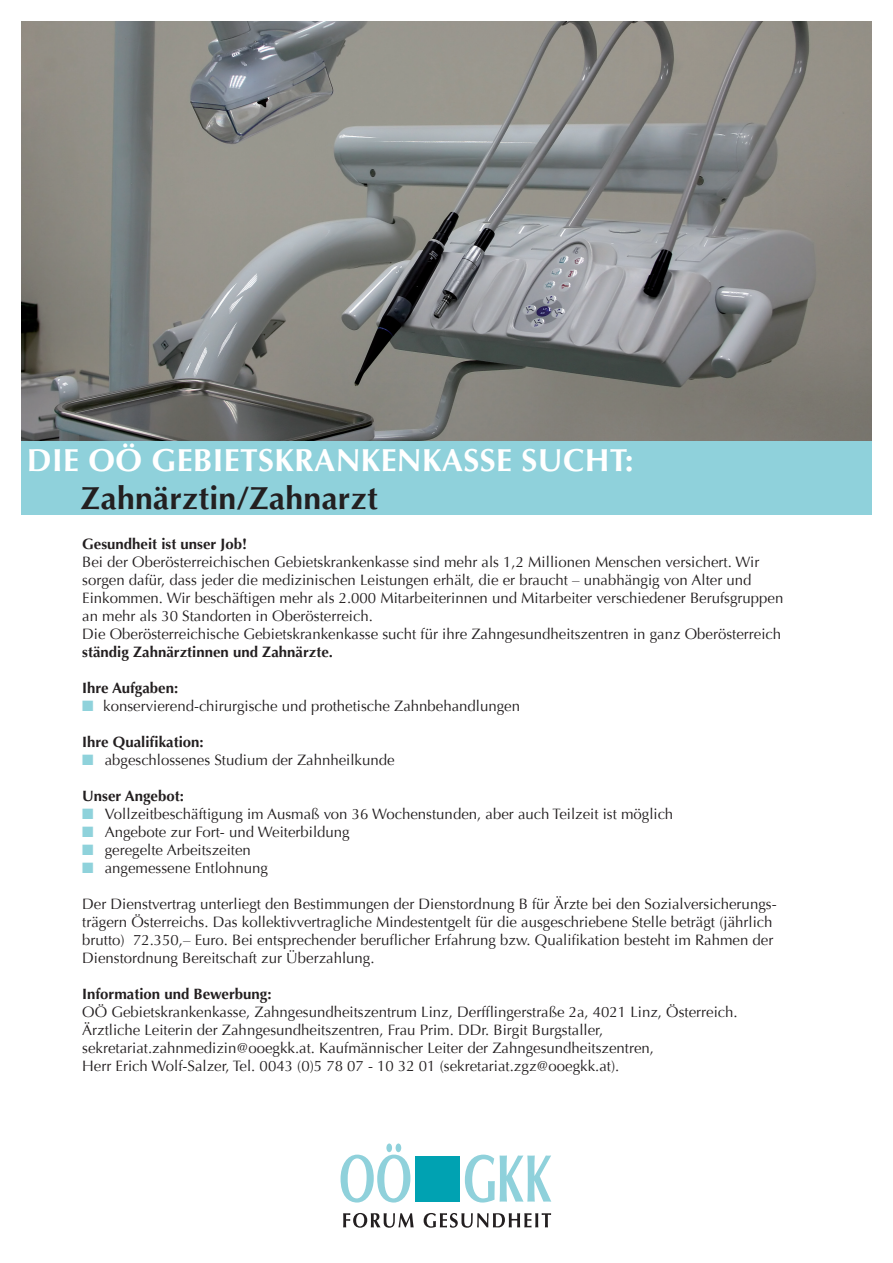
<style>
.page{position:relative;width:893px;height:1263px;background:#fff}
.page>*{position:absolute;margin:0;border:0;box-sizing:border-box;transform-origin:0 0}
.t1{font:700 31.95px "Optima LT Std";letter-spacing:.01em;color:#fff}
.t2{font:700 31.95px "Optima LT Std";letter-spacing:.01em;color:#231f20}
.t3{font:15px/18px "Optima";color:#231f20}
.t4{font:700 15px "Optima LT Std";color:#231f20}
.t5{font:700 15px "Optima";color:#231f20}
.s1{color:#8fd2db}
</style>
<div class="page">
<img style="left:21px;top:21px;width:851px;height:420px">
<div style="left:21px;top:441px;width:851px;height:74px;background:#8fd1db"></div>
<svg style="left:341px;top:1143px;width:69px;height:59px"></svg>
<div style="left:415px;top:1156px;width:45px;height:45px;background:#00a2b2"></div>
<svg style="left:343px;top:1213px;width:208px;height:15px"></svg>
<svg style="left:465px;top:1154px;width:86px;height:48px"></svg>
<h1 class="t1" style="left:27px;top:441px;width:608px">DIE OÖ GEBIETSKRANKENKASSE SUCHT:</h1>
<h1 class="t2" style="left:81px;top:479px;width:298px">Zahnärztin/Zahnarzt</h1>
<p class="t5" style="left:82px;top:535px;width:166px">Gesundheit ist unser Job!</p>
<p class="t3" style="left:82px;top:553px;width:703px">Bei der Oberösterreichischen Gebietskrankenkasse sind mehr als 1,2 Millionen Menschen versichert. Wir sorgen dafür, dass jeder die medizinischen Leistungen erhält, die er braucht – unabhängig von Alter und Einkommen. Wir beschäftigen mehr als 2.000 Mitarbeiterinnen und Mitarbeiter verschiedener Berufsgruppen an mehr als 30 Standorten in Oberösterreich.<br>Die Oberösterreichische Gebietskrankenkasse sucht für ihre Zahngesundheitszentren in ganz Oberösterreich</p>
<p class="t5" style="left:82px;top:643px;width:252px">ständig Zahnärztinnen und Zahnärzte.</p>
<p class="t4" style="left:82px;top:679px;width:97px">Ihre Aufgaben:</p>
<p class="t3" style="left:82px;top:697px;width:439px"><span class="s1">■</span> konservierend-chirurgische und prothetische Zahnbehandlungen</p>
<p class="t4" style="left:82px;top:733px;width:123px">Ihre Qualifikation:</p>
<p class="t3" style="left:82px;top:751px;width:314px"><span class="s1">■</span> abgeschlossenes Studium der Zahnheilkunde</p>
<p class="t4" style="left:82px;top:787px;width:103px">Unser Angebot:</p>
<p class="t3" style="left:82px;top:805px;width:593px"><span class="s1">■</span> Vollzeitbeschäftigung im Ausmaß von 36 Wochenstunden, aber auch Teilzeit ist möglich</p>
<p class="t3" style="left:82px;top:823px;width:269px"><span class="s1">■</span> Angebote zur Fort- und Weiterbildung</p>
<p class="t3" style="left:82px;top:841px;width:170px"><span class="s1">■</span> geregelte Arbeitszeiten</p>
<p class="t3" style="left:82px;top:859px;width:187px"><span class="s1">■</span> angemessene Entlohnung</p>
<p class="t3" style="left:82px;top:895px;width:696px">Der Dienstvertrag unterliegt den Bestimmungen der Dienstordnung B für Ärzte bei den Sozialversicherungs&shy;trägern Österreichs. Das kollektivvertragliche Mindestentgelt für die ausgeschriebene Stelle beträgt (jährlich brutto) 72.350,– Euro. Bei entsprechender beruflicher Erfahrung bzw. Qualifikation besteht im Rahmen der Dienstordnung Bereitschaft zur Überzahlung.</p>
<p class="t4" style="left:82px;top:985px;width:191px">Information und Bewerbung:</p>
<p class="t3" style="left:82px;top:1003px;width:657px">OÖ Gebietskrankenkasse, Zahngesundheitszentrum Linz, Derfflingerstraße 2a, 4021 Linz, Österreich.<br>Ärztliche Leiterin der Zahngesundheitszentren, Frau Prim. DDr. Birgit Burgstaller, sekretariat.zahnmedizin@ooegkk.at. Kaufmännischer Leiter der Zahngesundheitszentren,<br>Herr Erich Wolf-Salzer, Tel. 0043 (0)5 78 07 - 10 32 01 (sekretariat.zgz@ooegkk.at).</p>
</div>
